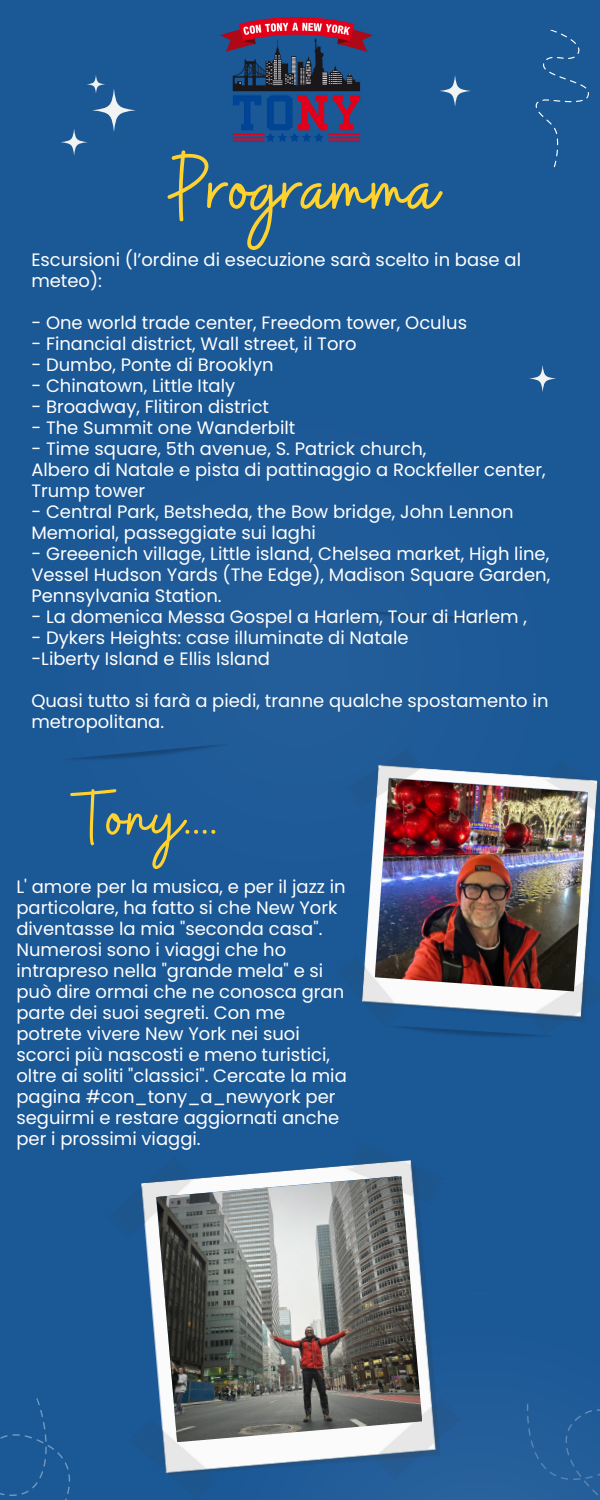
<style>
.page{position:relative;width:600px;height:1500px;background:#1b5896}
.page>*{position:absolute;margin:0;border:0;box-sizing:border-box;transform-origin:0 0}
.t1{font:93.8px "Buffalo";color:#ffd22f}
.t2{font:78.7px "Buffalo";color:#ffd22f}
.t3{font:18px/21px "Poppins";color:#fff}
</style>
<div class="page">
<svg style="left:0;top:1398px;width:70px;height:102px"></svg>
<svg style="left:535px;top:29px;width:54px;height:139px"></svg>
<svg style="left:529px;top:365px;width:27px;height:27px"></svg>
<svg style="left:439px;top:75px;width:32px;height:31px"></svg>
<svg style="left:61px;top:75px;width:75px;height:80px"></svg>
<div style="left:471px;top:1403px;width:129px;height:97px;background:#245f9a"></div>
<img style="left:362px;top:765px;width:238px;height:272px">
<img style="left:375px;top:778px;width:213px;height:213px">
<img style="left:141px;top:1160px;width:330px;height:340px">
<img style="left:156px;top:1176px;width:266px;height:266px">
<img style="left:220px;top:17px;width:152px;height:125px">
<p class="t1" style="left:168px;top:128px;width:271px">Programma</p>
<h1 class="t3" style="left:31px;top:249px;width:491px">Escursioni (l’ordine di esecuzione sarà scelto in base al meteo):</h1>
<p class="t3" style="left:31px;top:312px;width:437px">- One world trade center, Freedom tower, Oculus</p>
<p class="t3" style="left:31px;top:333px;width:327px">- Financial district, Wall street, il Toro</p>
<p class="t3" style="left:31px;top:354px;width:244px">- Dumbo, Ponte di Brooklyn</p>
<p class="t3" style="left:31px;top:375px;width:205px">- Chinatown, Little Italy</p>
<p class="t3" style="left:31px;top:396px;width:239px">- Broadway, Flitiron district</p>
<p class="t3" style="left:31px;top:417px;width:266px">- The Summit one Wanderbilt</p>
<p class="t3" style="left:31px;top:438px;width:397px">- Time square, 5th avenue, S. Patrick church,</p>
<p class="t3" style="left:31px;top:459px;width:516px">Albero di Natale e pista di pattinaggio a Rockfeller center,<br>Trump tower</p>
<p class="t3" style="left:31px;top:501px;width:484px">- Central Park, Betsheda, the Bow bridge, John Lennon<br>Memorial, passeggiate sui laghi</p>
<p class="t3" style="left:31px;top:543px;width:520px;text-align:justify">- Greeenich village, Little island, Chelsea market, High line, Vessel Hudson Yards (The Edge), Madison Square Garden, Pennsylvania Station.</p>
<p class="t3" style="left:31px;top:606px;width:497px">- La domenica Messa Gospel a Harlem, Tour di Harlem ,</p>
<p class="t3" style="left:31px;top:627px;width:379px">- Dykers Heights: case illuminate di Natale</p>
<p class="t3" style="left:31px;top:648px;width:240px">-Liberty Island e Ellis Island</p>
<p class="t3" style="left:31px;top:690px;width:519px">Quasi tutto si farà a piedi, tranne qualche spostamento in metropolitana.</p>
<p class="t2" style="left:74px;top:767px;width:145px">Tony .</p>
<p class="t3" style="left:16px;top:876px;width:332px">L' amore per la musica, e per il jazz in particolare, ha fatto si che New York diventasse la mia "seconda casa".<br>Numerosi sono i viaggi che ho intrapreso nella "grande mela" e si può dire ormai che ne conosca gran parte dei suoi segreti. Con me potrete vivere New York nei suoi scorci più nascosti e meno turistici, oltre ai soliti "classici". Cercate la mia pagina #con_tony_a_newyork per seguirmi e restare aggiornati anche per i prossimi viaggi.</p>
</div>
